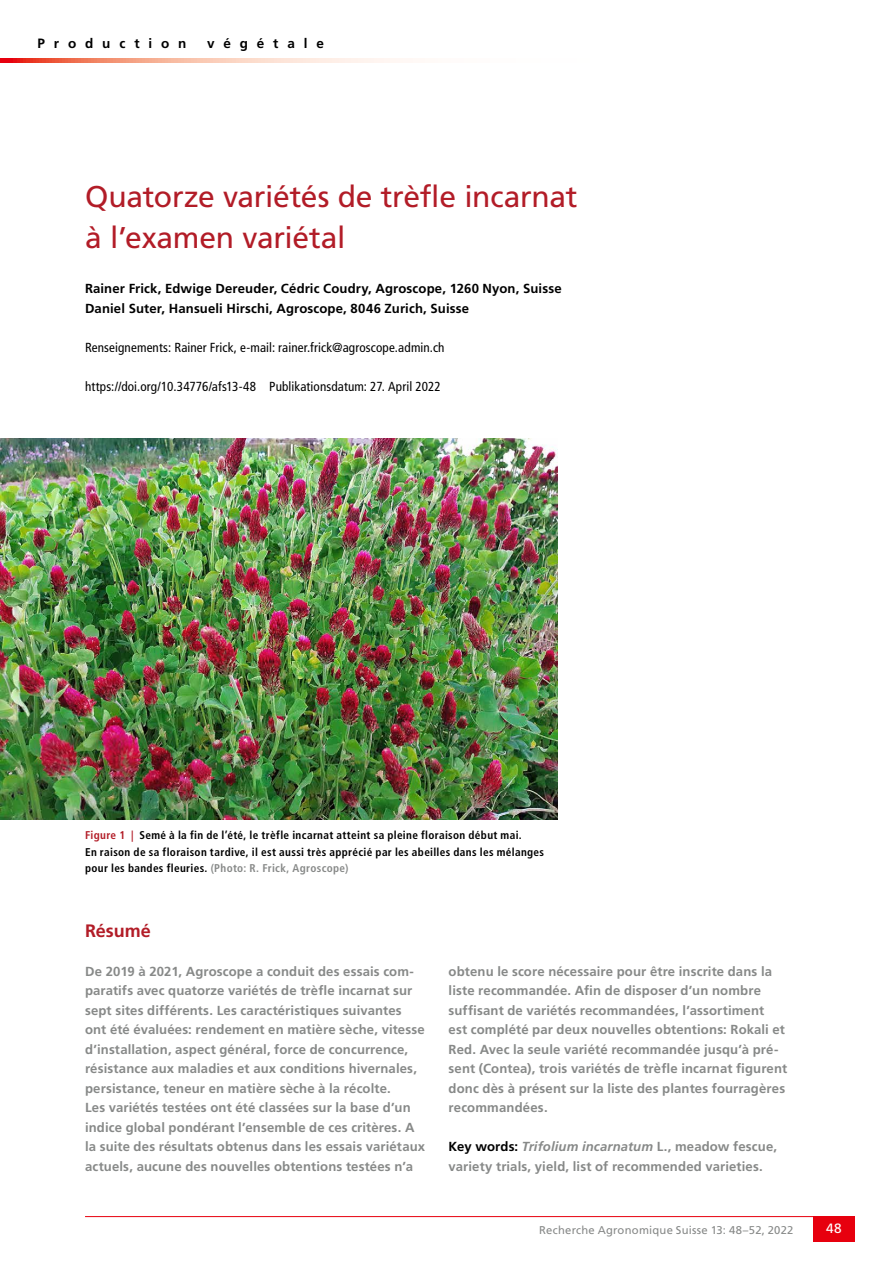
<style>
.page{position:relative;width:893px;height:1263px;background:#fff}
.page>*{position:absolute;margin:0;border:0;box-sizing:border-box;transform-origin:0 0}
.t1{font:30px/40.5px "Frutiger LT Std";letter-spacing:-.01em;color:#b21c27}
.t2{font:700 18px "Frutiger LT Std";letter-spacing:-.005em;color:#b21c27}
.t3{font:700 13.5px "Frutiger LT Std";letter-spacing:.655em;color:#000}
.t4{font:13.5px "Frutiger LT Std";color:#fff}
.t5{font:700 13.2px/19.5px "Frutiger LT Std";letter-spacing:.01em;color:#878988}
.t6{font:condensed 13.2px "Frutiger LT Std";letter-spacing:.01em;color:#000}
.t7{font:700 13.2px/19.5px "Frutiger LT Std";letter-spacing:.01em;color:#000}
.t8{font:700 condensed 11.25px/16.5px "Frutiger LT Std";letter-spacing:.03em;color:#000}
.t9{font:11.25px "Frutiger LT Std";letter-spacing:.02em;color:#878988}
.s1{color:#b21c27}
.s2{color:#878988}
.s3{color:#000}
.s4{font-style:italic}
</style>
<div class="page">
<svg style="left:0;top:58px;width:403px;height:5px;background:#f6b09e"></svg>
<hr style="left:85px;top:1216px;width:770px;height:1px;background:#e7000e">
<div style="left:813px;top:1216px;width:42px;height:26px;background:#e7000e"></div>
<img style="left:0;top:438px;width:557px;height:382px">
<p class="t3" style="left:38px;top:36px;width:150px">Production</p>
<p class="t3" style="left:207px;top:36px;width:118px">végétale</p>
<h1 class="t1" style="left:85px;top:177px;width:494px">Quatorze variétés de trèfle incarnat à l’examen variétal</h1>
<p class="t7" style="left:85px;top:279px;width:478px">Rainer Frick, Edwige Dereuder, Cédric Coudry, Agroscope, 1260 Nyon, Suisse<br>Daniel Suter, Hansueli Hirschi, Agroscope, 8046 Zurich, Suisse</p>
<p class="t6" style="left:85px;top:339px;width:361px">Renseignements: Rainer Frick, e-mail: rainer.frick@agroscope.admin.ch</p>
<p class="t6" style="left:85px;top:378px;width:357px">https://doi.org/10.34776/afs13-48 Publikationsdatum: 27. April 2022</p>
<p class="t8" style="left:85px;top:827px;width:461px"><span class="s1">Figure 1 |</span> Semé à la fin de l’été, le trèfle incarnat atteint sa pleine floraison début mai.<br>En raison de sa floraison tardive, il est aussi très apprécié par les abeilles dans les mélanges pour les bandes fleuries. <span class="s2">(Photo: R. Frick, Agroscope)</span></p>
<h2 class="t2" style="left:85px;top:920px;width:67px">Résumé</h2>
<p class="t5" style="left:85px;top:961px;width:342px">De 2019 à 2021, Agroscope a conduit des essais com&shy;paratifs avec quatorze variétés de trèfle incarnat sur sept sites différents. Les caractéristiques suivantes ont été évaluées: rendement en matière sèche, vitesse d’installation, aspect général, force de concurrence, résistance aux maladies et aux conditions hivernales, persistance, teneur en matière sèche à la récolte.<br>Les variétés testées ont été classées sur la base d’un indice global pondérant l’ensemble de ces critères. A la suite des résultats obtenus dans les essais variétaux actuels, aucune des nouvelles obtentions testées n’a</p>
<p class="t5" style="left:449px;top:961px;width:340px">obtenu le score nécessaire pour être inscrite dans la liste recommandée. Afin de disposer d’un nombre suffisant de variétés recommandées, l’assortiment<br>est complété par deux nouvelles obtentions: Rokali et Red. Avec la seule variété recommandée jusqu’à pré&shy;sent (Contea), trois variétés de trèfle incarnat figurent donc dès à présent sur la liste des plantes fourragères recommandées.</p>
<p class="t5" style="left:449px;top:1137px;width:330px"><span class="s3">Key words:</span> <span class="s4">Trifolium incarnatum</span> L., meadow fescue, variety trials, yield, list of recommended varieties.</p>
<p class="t9" style="left:539px;top:1223px;width:256px">Recherche Agronomique Suisse 13: 48–52, 2022</p>
<p class="t4" style="left:826px;top:1221px;width:17px">48</p>
</div>
